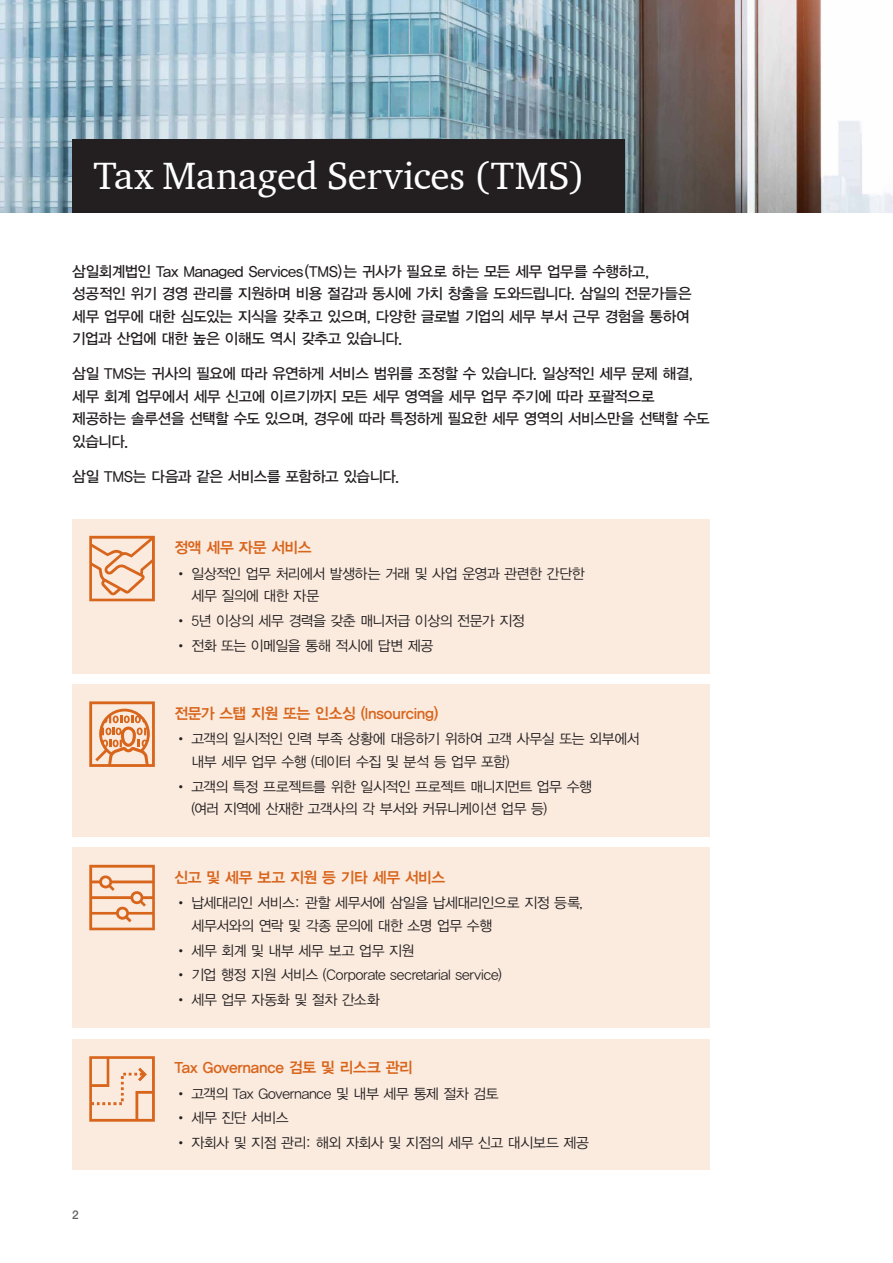
<style>
.page{position:relative;width:893px;height:1263px;background:#fff}
.page>*{position:absolute;margin:0;border:0;box-sizing:border-box;transform-origin:0 0}
.t1{font:39px "ITC Charter Com";letter-spacing:-.005em;color:#fff}
.t2{font:15.3px "YDVYGO34";letter-spacing:-.02em;color:#d8651c}
.t3{font:15px/22.5px "YDVYGO33";letter-spacing:-.025em;color:#231f20}
.t4{font:14.25px/22.5px "YDVYGO32";letter-spacing:-.025em;color:#231f20}
.t5{font:500 12px "Helvetica Neue LT Pro";color:#636366}
</style>
<div class="page">
<img style="left:0;top:0;width:893px;height:213px">
<div style="left:72px;top:140px;width:553px;height:73px;background:#231f20"></div>
<div style="left:72px;top:519px;width:638px;height:154px;background:#fbebdf"></div>
<div style="left:72px;top:848px;width:638px;height:180px;background:#fbebdf"></div>
<div style="left:72px;top:1039px;width:638px;height:131px;background:#fbebdf"></div>
<div style="left:72px;top:684px;width:638px;height:153px;background:#fbebdf"></div>
<svg style="left:89px;top:536px;width:66px;height:65px"></svg>
<svg style="left:89px;top:865px;width:66px;height:65px"></svg>
<svg style="left:89px;top:1056px;width:66px;height:66px"></svg>
<svg style="left:89px;top:701px;width:66px;height:66px"></svg>
<p class="t1" style="left:94px;top:152px;width:493px">Tax Managed Services (TMS)</p>
<p class="t3" style="left:72px;top:259px;width:621px">삼일회계법인 Tax Managed Services (TMS)는 귀사가 필요로 하는 모든 세무 업무를 수행하고, 성공적인 위기 경영 관리를 지원하며 비용 절감과 동시에 가치 창출을 도와드립니다. 삼일의 전문가들은 세무 업무에 대한 심도있는 지식을 갖추고 있으며, 다양한 글로벌 기업의 세무 부서 근무 경험을 통하여 기업과 산업에 대한 높은 이해도 역시 갖추고 있습니다.</p>
<p class="t3" style="left:72px;top:362px;width:639px">삼일 TMS는 귀사의 필요에 따라 유연하게 서비스 범위를 조정할 수 있습니다. 일상적인 세무 문제 해결, 세무 회계 업무에서 세무 신고에 이르기까지 모든 세무 영역을 세무 업무 주기에 따라 포괄적으로 제공하는 솔루션을 선택할 수도 있으며, 경우에 따라 특정하게 필요한 세무 영역의 서비스만을 선택할 수도 있습니다.</p>
<p class="t3" style="left:72px;top:465px;width:329px">삼일 TMS는 다음과 같은 서비스를 포함하고 있습니다.</p>
<p class="t2" style="left:174px;top:537px;width:139px">정액 세무 자문 서비스</p>
<p class="t4" style="left:191px;top:561px;width:395px;text-indent:-17px">• 일상적인 업무 처리에서 발생하는 거래 및 사업 운영과 관련한 간단한 세무 질의에 대한 자문</p>
<p class="t4" style="left:174px;top:608px;width:352px">• 5년 이상의 세무 경력을 갖춘 매니저급 이상의 전문가 지정</p>
<p class="t4" style="left:174px;top:633px;width:261px">• 전화 또는 이메일을 통해 적시에 답변 제공</p>
<p class="t2" style="left:174px;top:703px;width:266px">전문가 스탭 지원 또는 인소싱 (Insourcing)</p>
<p class="t4" style="left:191px;top:727px;width:450px;text-indent:-17px">• 고객의 일시적인 인력 부족 상황에 대응하기 위하여 고객 사무실 또는 외부에서 내부 세무 업무 수행 (데이터 수집 및 분석 등 업무 포함)</p>
<p class="t4" style="left:191px;top:774px;width:402px;text-indent:-17px">• 고객의 특정 프로젝트를 위한 일시적인 프로젝트 매니지먼트 업무 수행 (여러 지역에 산재한 고객사의 각 부서와 커뮤니케이션 업무 등)</p>
<p class="t2" style="left:174px;top:867px;width:272px">신고 및 세무 보고 지원 등 기타 세무 서비스</p>
<p class="t4" style="left:191px;top:891px;width:393px;text-indent:-17px">• 납세대리인 서비스: 관할 세무서에 삼일을 납세대리인으로 지정 등록, 세무서와의 연락 및 각종 문의에 대한 소명 업무 수행</p>
<p class="t4" style="left:174px;top:938px;width:242px">• 세무 회계 및 내부 세무 보고 업무 지원</p>
<p class="t4" style="left:174px;top:963px;width:329px">• 기업 행정 지원 서비스 (Corporate secretarial service)</p>
<p class="t4" style="left:174px;top:987px;width:207px">• 세무 업무 자동화 및 절차 간소화</p>
<p class="t5" style="left:72px;top:1207px;width:8px">2</p>
<p class="t2" style="left:174px;top:1057px;width:240px">Tax Governance 검토 및 리스크 관리</p>
<p class="t4" style="left:174px;top:1081px;width:326px">• 고객의 Tax Governance 및 내부 세무 통제 절차 검토</p>
<p class="t4" style="left:174px;top:1106px;width:116px">• 세무 진단 서비스</p>
<p class="t4" style="left:174px;top:1130px;width:416px">• 자회사 및 지점 관리: 해외 자회사 및 지점의 세무 신고 대시보드 제공</p>
</div>
